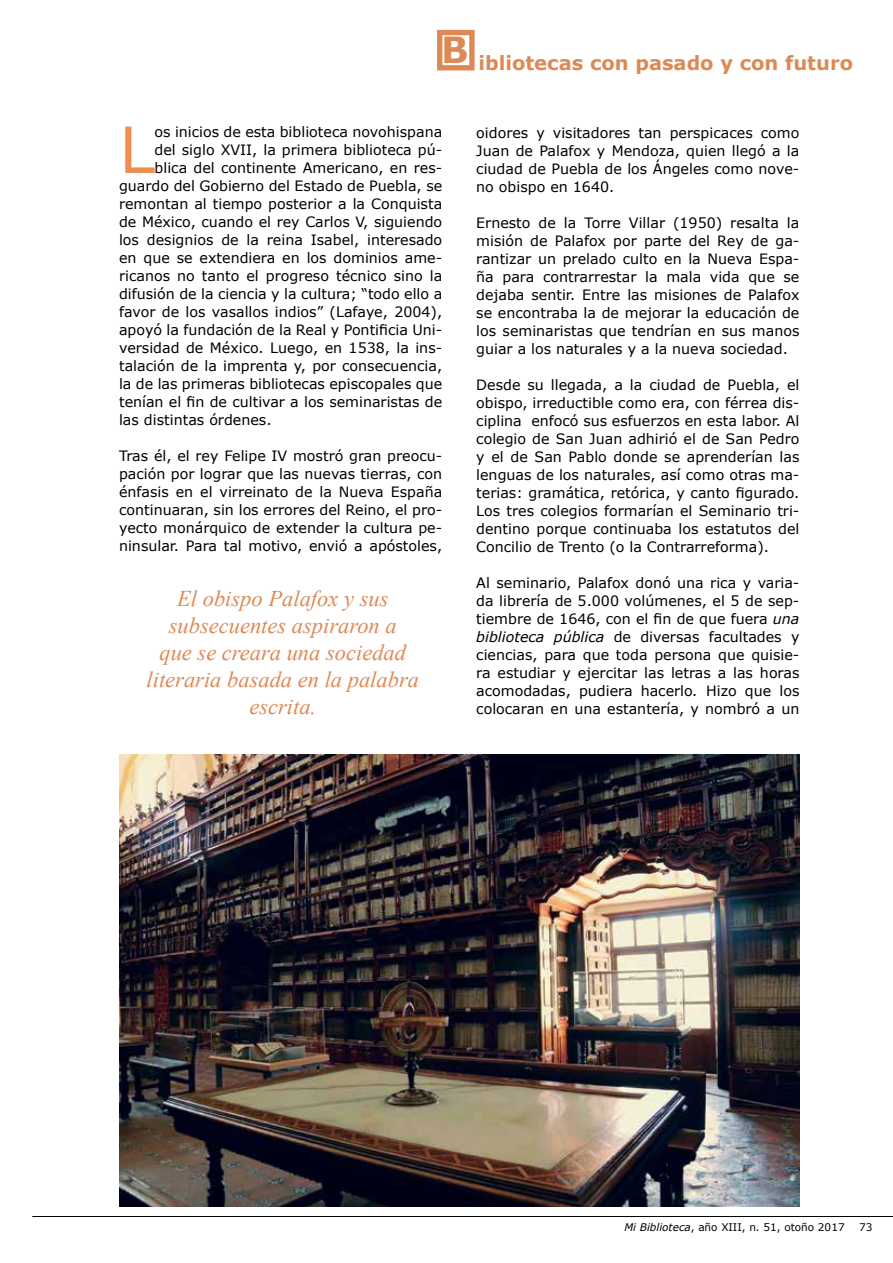
<style>
.page{position:relative;width:893px;height:1263px;background:#fff}
.page>*{position:absolute;margin:0;border:0;box-sizing:border-box;transform-origin:0 0}
.t1{font:63.75px "Verdana";color:#f08d53}
.t2{font:italic 22.5px/27px "Times New Roman";color:#dd8955;text-align:center}
.t3{font:700 19.5px "Verdana";color:#dd8955}
.t4{font:14.25px/18px "Verdana";color:#000;text-align:justify}
.t5{font:10.5px "Verdana";color:#000}
.s1{font-style:italic}
</style>
<div class="page">
<hr style="left:32px;top:1216px;width:861px;height:1px;background:#000">
<svg style="left:437px;top:30px;width:38px;height:40px"></svg>
<img style="left:119px;top:754px;width:680px;height:452px">
<h3 class="t3" style="left:441px;top:49px;width:413px"><sup>B</sup> ibliotecas con pasado y con futuro</h3>
<h1 class="t1" style="left:119px;top:106px;width:37px">L</h1>
<p class="t4" style="left:155px;top:123px;width:289px">os inicios de esta biblioteca novohispana</p>
<p class="t4" style="left:155px;top:141px;width:289px">del siglo XVII, la primera biblioteca pú-</p>
<p class="t4" style="left:155px;top:159px;width:289px">blica del continente Americano, en res-</p>
<p class="t4" style="left:119px;top:177px;width:325px">guardo del Gobierno del Estado de Puebla, se</p>
<p class="t4" style="left:119px;top:195px;width:325px">remontan al tiempo posterior a la Conquista</p>
<p class="t4" style="left:119px;top:213px;width:325px">de México, cuando el rey Carlos V, siguiendo</p>
<p class="t4" style="left:119px;top:231px;width:325px">los designios de la reina Isabel, interesado</p>
<p class="t4" style="left:119px;top:249px;width:325px">en que se extendiera en los dominios ame-</p>
<p class="t4" style="left:119px;top:267px;width:325px">ricanos no tanto el progreso técnico sino la</p>
<p class="t4" style="left:119px;top:285px;width:325px">difusión de la ciencia y la cultura; “todo ello a</p>
<p class="t4" style="left:119px;top:303px;width:325px">favor de los vasallos indios” (Lafaye, 2004),</p>
<p class="t4" style="left:119px;top:321px;width:325px">apoyó la fundación de la Real y Pontificia Uni-</p>
<p class="t4" style="left:119px;top:339px;width:325px">versidad de México. Luego, en 1538, la ins-</p>
<p class="t4" style="left:119px;top:357px;width:325px">talación de la imprenta y, por consecuencia,</p>
<p class="t4" style="left:119px;top:375px;width:325px">la de las primeras bibliotecas episcopales que</p>
<p class="t4" style="left:119px;top:393px;width:325px">tenían el fin de cultivar a los seminaristas de</p>
<p class="t4" style="left:119px;top:411px;width:154px">las distintas órdenes.</p>
<p class="t4" style="left:119px;top:447px;width:325px">Tras él, el rey Felipe IV mostró gran preocu&shy;pación por lograr que las nuevas tierras, con énfasis en el virreinato de la Nueva España continuaran, sin los errores del Reino, el pro&shy;yecto monárquico de extender la cultura pe&shy;ninsular. Para tal motivo, envió a apóstoles,</p>
<h2 class="t2" style="left:147px;top:584px;width:274px">El obispo Palafox y sus subsecuentes aspiraron a<br>que se creara una sociedad literaria basada en la palabra escrita.</h2>
<p class="t4" style="left:476px;top:124px;width:325px">oidores y visitadores tan perspicaces como Juan de Palafox y Mendoza, quien llegó a la ciudad de Puebla de los Ángeles como nove&shy;no obispo en 1640.</p>
<p class="t4" style="left:476px;top:213px;width:325px">Ernesto de la Torre Villar (1950) resalta la misión de Palafox por parte del Rey de ga&shy;rantizar un prelado culto en la Nueva Espa&shy;ña para contrarrestar la mala vida que se dejaba sentir. Entre las misiones de Palafox se encontraba la de mejorar la educación de los seminaristas que tendrían en sus manos guiar a los naturales y a la nueva sociedad.</p>
<p class="t4" style="left:476px;top:375px;width:325px">Desde su llegada, a la ciudad de Puebla, el obispo, irreductible como era, con férrea dis&shy;ciplina enfocó sus esfuerzos en esta labor. Al colegio de San Juan adhirió el de San Pedro y el de San Pablo donde se aprenderían las lenguas de los naturales, así como otras ma&shy;terias: gramática, retórica, y canto figurado.<br>Los tres colegios formarían el Seminario tri&shy;dentino porque continuaba los estatutos del Concilio de Trento (o la Contrarreforma).</p>
<p class="t4" style="left:476px;top:573px;width:325px">Al seminario, Palafox donó una rica y varia&shy;da librería de 5.000 volúmenes, el 5 de sep&shy;tiembre de 1646, con el fin de que fuera <span class="s1">una biblioteca pública</span> de diversas facultades y ciencias, para que toda persona que quisie&shy;ra estudiar y ejercitar las letras a las horas acomodadas, pudiera hacerlo<span class="s1">.</span> Hizo que los colocaran en una estantería, y nombró a un</p>
<p class="t5" style="left:624px;top:1220px;width:222px"><span class="s1">Mi Biblioteca</span>, año XIII, n. 51, otoño 2017</p>
<p class="t5" style="left:859px;top:1220px;width:15px">73</p>
</div>
